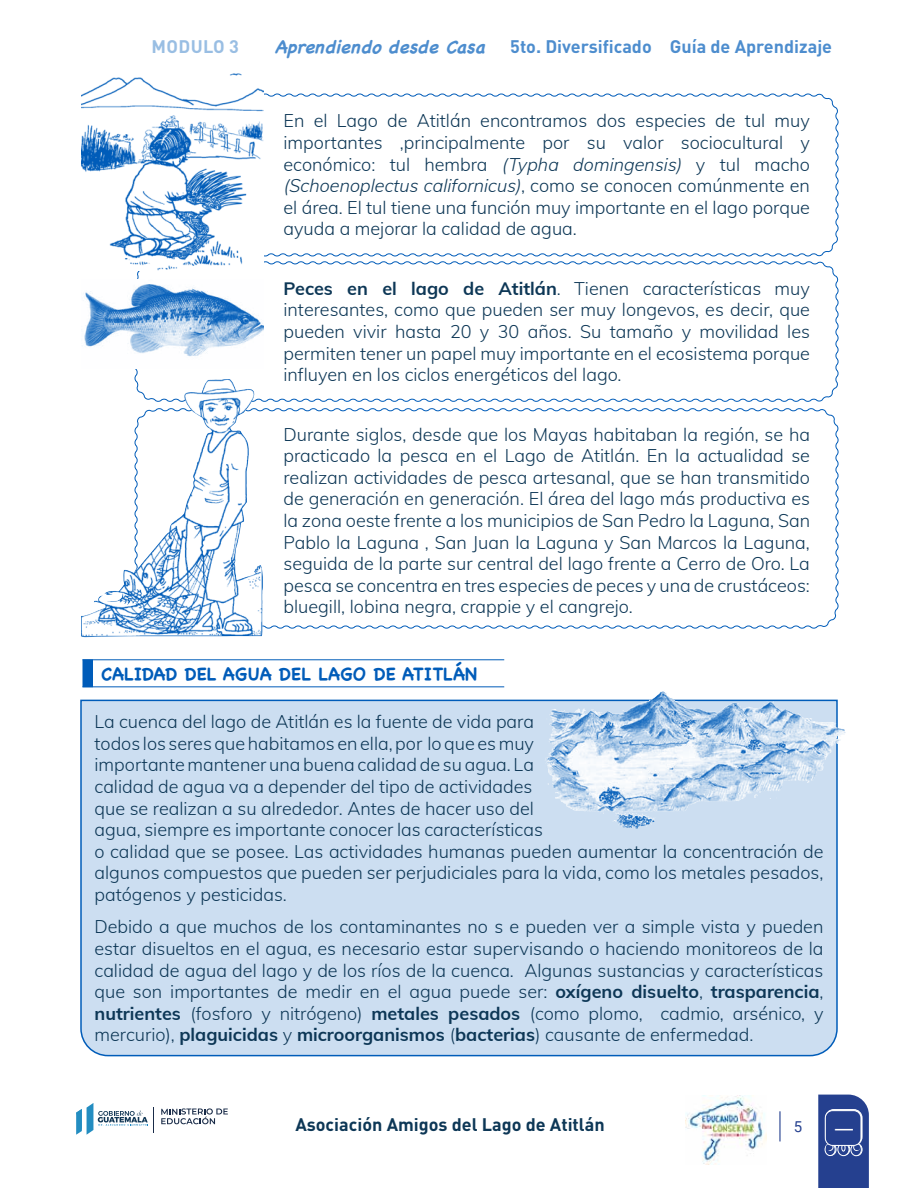
<style>
.page{position:relative;width:918px;height:1188px;background:#fff}
.page>*{position:absolute;margin:0;border:0;box-sizing:border-box;transform-origin:0 0}
.t1{font:300 18px/21.6px "Muli";color:#0d3756;text-align:justify}
.t2{font:700 18px "DIN Pro";color:#4d8dce}
.t3{font:700 18px "DIN Pro";color:#0d3756}
.t4{font:700 18px "Chalkboard";color:#005cb9}
.t5{font:700 18px "DIN Pro";letter-spacing:.02em;color:#99bee3}
.t6{font:18px "Ajilab'al Cholsamaj";color:#fff}
.t7{font:15px "Roboto";color:#25408f}
.s1{font-family:"Chalkboard";font-style:italic}
.s2{font-style:italic}
.s3{font-weight:700}
</style>
<div class="page">
<svg style="left:818px;top:1095px;width:51px;height:93px;background:#395299"></svg>
<div style="left:825px;top:1111px;width:36px;height:34px;background:#25408f;border-radius:7px"></div>
<div style="left:825px;top:1110px;width:36px;height:36px;border:1px solid #fff;border-radius:7px"></div>
<hr style="left:779px;top:1111px;width:2px;height:30px;background:#25408f">
<img style="left:685px;top:1096px;width:82px;height:68px">
<svg style="left:161px;top:1108px;width:67px;height:16px"></svg>
<svg style="left:76px;top:1103px;width:78px;height:32px"></svg>
<div style="left:82px;top:659px;width:11px;height:28px;background:#005cb9"></div>
<hr style="left:82px;top:659px;width:422px;height:1px;background:#005cb9">
<hr style="left:83px;top:686px;width:421px;height:1px;background:#005cb9">
<div style="left:80px;top:699px;width:758px;height:358px;background:#ccdef1"></div>
<svg style="left:263px;top:92px;width:576px;height:165px"></svg>
<svg style="left:134px;top:261px;width:705px;height:141px"></svg>
<svg style="left:263px;top:408px;width:576px;height:221px"></svg>
<img style="left:81px;top:73px;width:182px;height:197px">
<img style="left:84px;top:279px;width:179px;height:90px">
<img style="left:81px;top:379px;width:182px;height:258px">
<svg style="left:539px;top:693px;width:307px;height:138px"></svg>
<img style="left:594px;top:691px;width:71px;height:25px">
<p class="t5" style="left:152px;top:32px;width:89px">MODULO 3</p>
<p class="t2" style="left:275px;top:32px;width:559px"><span class="s1">AprendiendodesdeCasa</span> 5to. Diversificado Guía de Aprendizaje</p>
<p class="t1" style="left:284px;top:109px;width:528px">En el Lago de Atitlán encontramos dos especies de tul muy importantes ,principalmente por su valor sociocultural y económico: tul hembra <span class="s2">(Typha domingensis)</span> y tul macho <span class="s2">(Schoenoplectus californicus)</span>, co m o s e co n o ce n co m ú n m e n te e n el área. El tul tiene una función muy importante en el lago porque ayuda a mejorar la calidad de agua.</p>
<p class="t1" style="left:284px;top:277px;width:528px"><span class="s3">Peces en el lago de Atitlán</span>. Tienen características muy interesantes, como que pueden ser muy longevos, es decir, que pueden vivir hasta 20 y 30 años. Su tamaño y movilidad les permiten tener un papel muy importante en el ecosistema porque influyen en los ciclos energéticos del lago.</p>
<p class="t1" style="left:284px;top:423px;width:528px">Durante siglos, desde que los Mayas habitaban la región, se ha practicado la pesca en el Lago de Atitlán. En la actualidad se realizan actividades de pesca artesanal, que se han transmitido de generación en generación. El área del lago más productiva es la zona oeste frente a los municipios de San Pedro la Laguna, San Pablo la Laguna , San Juan la Laguna y San Marcos la Laguna, seguida de la parte sur central del lago frente a Cerro de Oro. La pesca se concentra en tres especies de peces y una de crustáceos: bluegill, lobina negra, crappie y el cangrejo.</p>
<p class="t4" style="left:101px;top:663px;width:377px">CALIDAD DEL AGUA DEL LAGO DE ATITLÁN</p>
<p class="t1" style="left:95px;top:710px;width:731px;text-align:left">La cuenca del lago de Atitlán es la fuente de vida para<br>todos los seres que habitamos en ella, por lo que es muy<br>importante mantener una buena calidad de su agua. La<br>calidad de agua va a depender del tipo de actividades<br>que se realizan a su alrededor. Antes de hacer uso del<br>agua, siempre es importante conocer las características<br>o calidad que se posee. Las actividades humanas pueden aumentar la concentración de algunos compuestos que pueden ser perjudiciales para la vida, como los metales pesados, patógenos y pesticidas.</p>
<p class="t1" style="left:95px;top:915px;width:731px">Debido a que muchos de los contaminantes no s e pueden ver a simple vista y pueden estar disueltos en el agua, es necesario estar supervisando o haciendo monitoreos de la calidad de agua del lago y de los ríos de la cuenca. Algunas sustancias y características que son importantes de medir en el agua puede ser: <span class="s3">oxígeno disuelto</span>, <span class="s3">trasparencia</span>, <span class="s3">nutrientes</span> (fosforo y nitrógeno) <span class="s3">metales pesados</span> (como plomo, cadmio, arsénico, y mercurio), <span class="s3">plaguicidas</span> y <span class="s3">microorganismos</span> (<span class="s3">bacterias</span>) causante de enfermedad.</p>
<p class="t3" style="left:295px;top:1109px;width:311px">Asociación Amigos del Lago de Atitlán</p>
<p class="t7" style="left:794px;top:1116px;width:10px">5</p>
<p class="t6" style="left:854px;top:1128px;width:5px;rotate:90deg">t</p>
</div>
